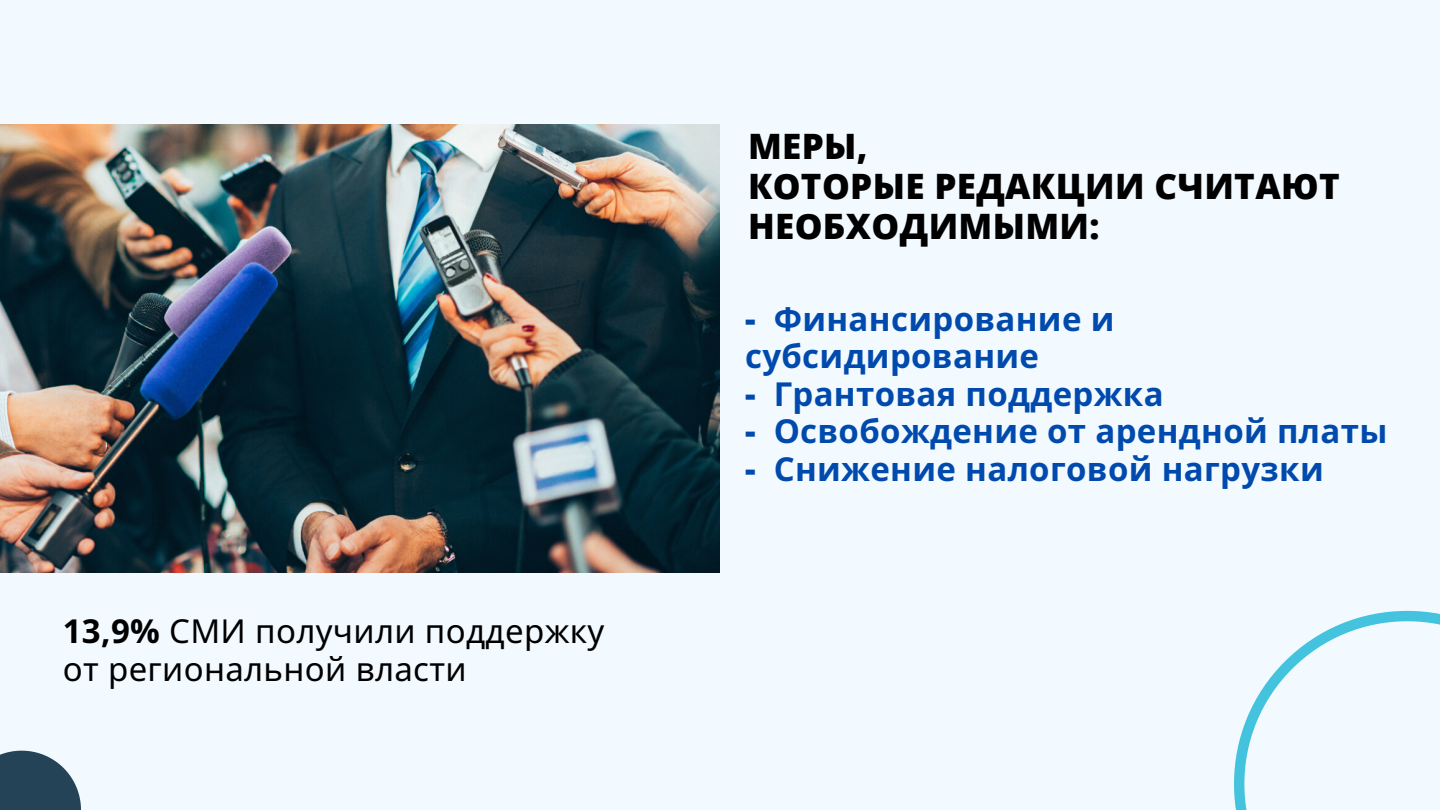
<style>
.page{position:relative;width:1440px;height:810px;background:#f2faff}
.page>*{position:absolute;margin:0;border:0;box-sizing:border-box;transform-origin:0 0}
.t1{font:800 35px/40.1px "Open Sans";letter-spacing:.01em;color:#000}
.t2{font:700 33px/37.5px "Noto Sans";letter-spacing:.01em;color:#004aad}
.t3{font:33px/37.9px "Noto Sans";letter-spacing:.01em;color:#000}
.s1{font-family:"Open Sans Hebrew";font-weight:700}
.s2{font-family:"Open Sans Hebrew";font-weight:800}
</style>
<div class="page">
<svg style="left:0;top:751px;width:81px;height:59px"></svg>
<svg style="left:1234px;top:611px;width:206px;height:199px"></svg>
<img style="left:0;top:125px;width:720px;height:447px">
<p class="t3" style="left:63px;top:612px;width:543px"><span class="s1">13,9%</span> СМИ получили поддержку от региональной власти</p>
<p class="t1" style="left:748px;top:125px;width:593px">МЕРЫ,<br>КОТОРЫЕ РЕДАКЦИИ СЧИТАЮТ<br>НЕОБХОДИМЫМИ:</p>
<p class="t2" style="left:745px;top:299px;width:371px"><span class="s2">-</span> Финансирование и субсидирование</p>
<p class="t2" style="left:745px;top:374px;width:420px"><span class="s2">-</span> Грантовая поддержка</p>
<p class="t2" style="left:745px;top:412px;width:644px"><span class="s2">-</span> Освобождение от арендной платы</p>
<p class="t2" style="left:745px;top:449px;width:580px"><span class="s2">-</span> Снижение налоговой нагрузки</p>
</div>
